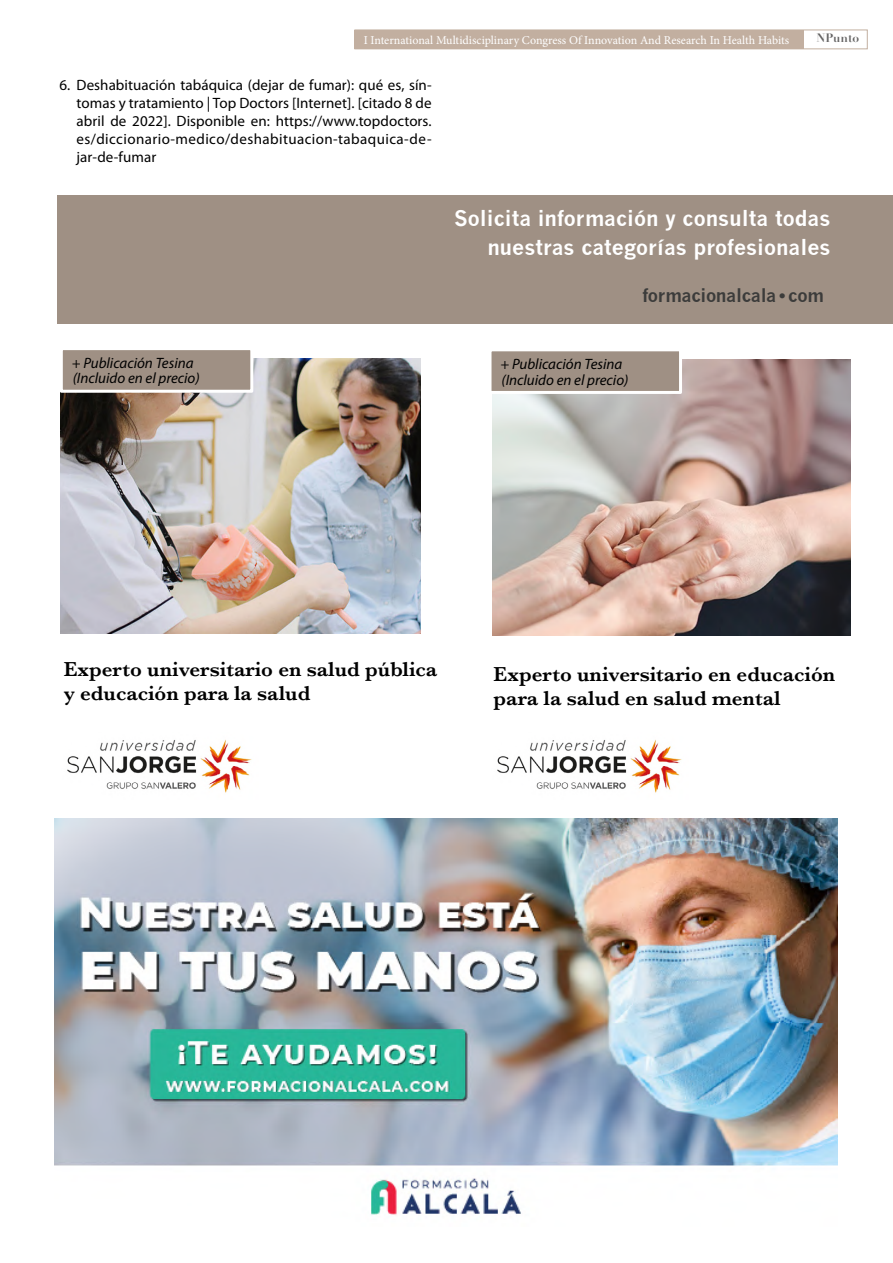
<style>
.page{position:relative;width:893px;height:1263px;background:#fff}
.page>*{position:absolute;margin:0;border:0;box-sizing:border-box;transform-origin:0 0}
.t1{font:600 21px/24px "Baskerville";color:#000}
.t2{font:700 21px/28.5px "News Gothic";color:#fff;text-align:right}
.t3{font:700 18px "News Gothic";letter-spacing:-.02em;color:#3c3c3b}
.t4{font:15px/18px "Myriad Pro";letter-spacing:.03em;color:#000;text-align:justify}
.t5{font:italic 15px/15.8px "Myriad Pro";color:#000}
.t6{font:12px "Minion Pro";letter-spacing:-.005em;color:#fff}
.t7{font:700 12px "Didot LH";color:#646363}
</style>
<div class="page">
<div style="left:355px;top:30px;width:512px;height:19px;border:1px solid #c2afa0"></div>
<div style="left:355px;top:30px;width:449px;height:19px;background:#c2afa0"></div>
<div style="left:58px;top:195px;width:835px;height:129px;background:#9f9084"></div>
<img style="left:60px;top:359px;width:360px;height:275px">
<div style="left:60px;top:347px;width:193px;height:46px;background:#9f9084;border:3px solid #fff"></div>
<img style="left:493px;top:359px;width:358px;height:277px">
<div style="left:488px;top:348px;width:194px;height:46px;background:#9f9084;border:3px solid #fff"></div>
<img style="left:67px;top:739px;width:185px;height:54px">
<img style="left:497px;top:739px;width:185px;height:54px">
<img style="left:54px;top:818px;width:783px;height:397px">
<p class="t6" style="left:364px;top:32px;width:427px">I International Multidisciplinary Congress Of Innovation And Research In Health Habits</p>
<p class="t7" style="left:816px;top:30px;width:44px">NPunto</p>
<p class="t4" style="left:77px;top:76px;width:357px;text-indent:-17px">6. Deshabituación tabáquica (dejar de fumar): qué es, sín&shy;tomas y tratamiento | Top Doctors [Internet]. [citado 8 de abril de 2022]. Disponible en: https://www.topdoctors. es/diccionario-medico/deshabituacion-tabaquica-de&shy;jar-de-fumar</p>
<p class="t5" style="left:72px;top:354px;width:130px">+ Publicación Tesina (Incluido en el precio)</p>
<h1 class="t2" style="left:454px;top:204px;width:378px">Solicita información y consulta todas nuestras categorías profesionales</h1>
<p class="t3" style="left:642px;top:284px;width:183px">formacionalcala • com</p>
<p class="t5" style="left:500px;top:356px;width:130px">+ Publicación Tesina (Incluido en el precio)</p>
<h1 class="t1" style="left:64px;top:657px;width:375px">Experto universitario en salud pública y educación para la salud</h1>
<h1 class="t1" style="left:494px;top:662px;width:343px">Experto universitario en educación para la salud en salud mental</h1>
</div>
